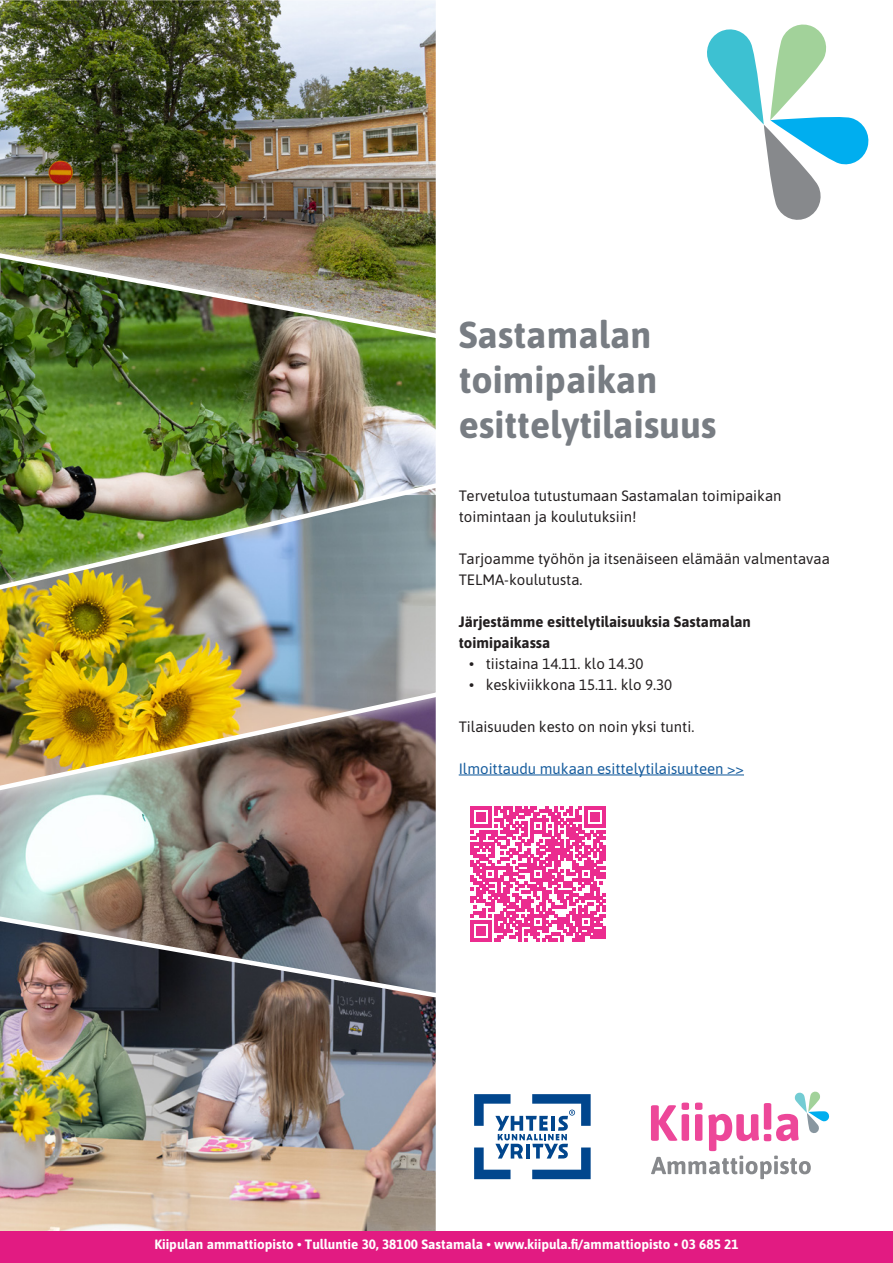
<style>
.page{position:relative;width:893px;height:1263px;background:#fff}
.page>*{position:absolute;margin:0;border:0;box-sizing:border-box;transform-origin:0 0}
.Otsikko_1{font:700 37.5px/45px "Asap";color:#787d83}
.Leipäteksti_10_14{font:15px/21px "Asap";color:#231f20}
.Leipäteksti_10_14-2{font:700 15px/21px "Asap";color:#231f20}
.Leipäteksti_10_14-3{font:15px "Asap";color:#175d9e}
.t1{font:700 13.5px "Asap";color:#fff}
</style>
<div class="page">
<img style="left:0;top:1001px;width:436px;height:230px">
<div style="left:0;top:1231px;width:893px;height:32px;background:#e21b82"></div>
<img style="left:0;top:0;width:436px;height:225px">
<img style="left:0;top:822px;width:436px;height:179px">
<svg style="left:651px;top:1091px;width:179px;height:88px"></svg>
<svg style="left:707px;top:24px;width:162px;height:196px"></svg>
<svg style="left:474px;top:1094px;width:117px;height:85px"></svg>
<div style="left:0;top:225px;width:456px;height:415px;background:#fff;opacity:.75"></div>
<img style="left:0;top:236px;width:443px;height:232px">
<div style="left:0;top:468px;width:456px;height:354px;background:#fff;opacity:.75"></div>
<img style="left:0;top:479px;width:442px;height:331px">
<hr style="left:459px;top:774px;width:285px;height:1px;background:#175d9e">
<svg style="left:471px;top:807px;width:135px;height:135px"></svg>
<h1 class="Otsikko_1" style="left:459px;top:311px;width:259px">Sastamalan toimipaikan esittelytilaisuus</h1>
<p class="Leipäteksti_10_14" style="left:459px;top:484px;width:324px">Tervetuloa tutustumaan Sastamalan toimipaikan toimintaan ja koulutuksiin!</p>
<p class="Leipäteksti_10_14" style="left:459px;top:547px;width:373px">Tarjoamme työhön ja itsenäiseen elämään valmentavaa<br>TELMA-koulutusta.</p>
<p class="Leipäteksti_10_14-2" style="left:459px;top:611px;width:294px">Järjestämme esittelytilaisuuksia Sastamalan toimipaikassa</p>
<p class="Leipäteksti_10_14" style="left:469px;top:652px;width:176px">• tiistaina 14.11. klo 14.30</p>
<p class="Leipäteksti_10_14" style="left:469px;top:673px;width:204px">• keskiviikkona 15.11. klo 9.30</p>
<p class="Leipäteksti_10_14" style="left:459px;top:715px;width:237px">Tilaisuuden kesto on noin yksi tunti.</p>
<p class="Leipäteksti_10_14-3" style="left:459px;top:758px;width:287px">Ilmoittaudu mukaan esittelytilaisuuteen &gt;&gt;</p>
<p class="t1" style="left:154px;top:1235px;width:586px">Kiipulan ammattiopisto • Tulluntie 30, 38100 Sastamala • www.kiipula.fi/ammattiopisto • 03 685 21</p>
</div>
